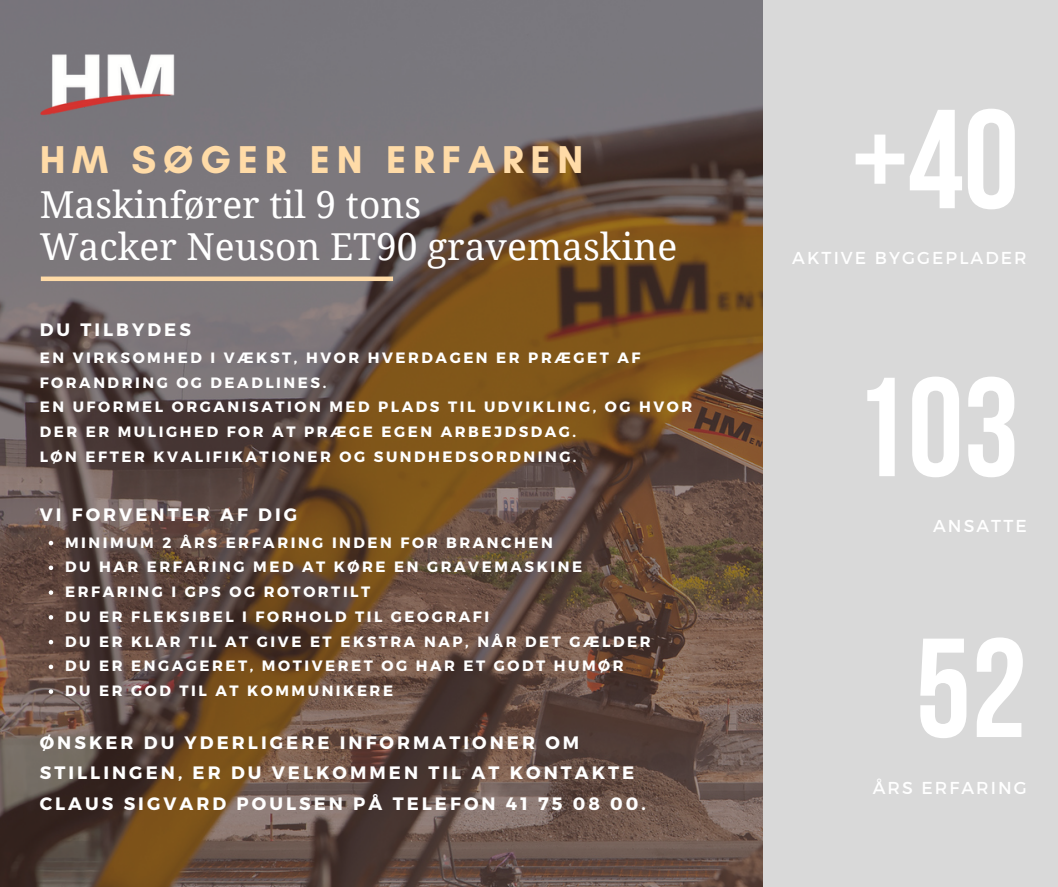
<style>
.page{position:relative;width:1058px;height:887px;background:#fff}
.page>*{position:absolute;margin:0;border:0;box-sizing:border-box;transform-origin:0 0}
.t1{font:700 140.55px "Bebas Neue";color:#fff}
.t2{font:700 39.45px "Glacial Indifference";letter-spacing:.17em;color:#ffdba7}
.t3{font:37.2px/41.7px "Droid Serif";color:#fff}
.t4{font:700 18px/30.3px "Montserrat";letter-spacing:.17em;color:#fff}
.t5{font:17.25px "Montserrat";letter-spacing:.12em;color:#fff}
.t6{font:700 15px/24.8px "Montserrat";letter-spacing:.17em;color:#fff}
</style>
<div class="page">
<img style="left:0;top:0;width:763px;height:886px">
<img style="left:30px;top:42px;width:162px;height:76px">
<div style="left:763px;top:0;width:295px;height:886px;background:#d9d9d9"></div>
<div style="left:41px;top:276px;width:352px;height:5px;background:#ffdba7"></div>
<svg style="left:49px;top:541px;width:4px;height:4px"></svg>
<svg style="left:49px;top:565px;width:4px;height:5px"></svg>
<svg style="left:49px;top:590px;width:4px;height:5px"></svg>
<svg style="left:49px;top:615px;width:4px;height:4px"></svg>
<svg style="left:49px;top:640px;width:4px;height:4px"></svg>
<svg style="left:49px;top:664px;width:4px;height:5px"></svg>
<svg style="left:49px;top:689px;width:4px;height:5px"></svg>
<h5 class="t2" style="left:40px;top:135px;width:545px">HM SØGER EN ERFAREN</h5>
<p class="t3" style="left:40px;top:184px;width:639px">Maskinfører til 9 tons<br>Wacker Neuson ET90 gravemaskine</p>
<h3 class="t4" style="left:40px;top:313px;width:153px">DU TILBYDES</h3>
<h3 class="t6" style="left:40px;top:344px;width:654px">EN VIRKSOMHED I VÆKST, HVOR HVERDAGEN ER PRÆGET AF FORANDRING OG DEADLINES.<br>EN UFORMEL ORGANISATION MED PLADS TIL UDVIKLING, OG HVOR DER ER MULIGHED FOR AT PRÆGE EGEN ARBEJDSDAG.<br>LØN EFTER KVALIFIKATIONER OG SUNDHEDSORDNING.</h3>
<h5 class="t4" style="left:40px;top:498px;width:259px">VI FORVENTER AF DIG</h5>
<h6 class="t6" style="left:65px;top:529px;width:489px">MINIMUM 2 ÅRS ERFARING INDEN FOR BRANCHEN</h6>
<h4 class="t6" style="left:65px;top:554px;width:518px">DU HAR ERFARING MED AT KØRE EN GRAVEMASKINE</h4>
<p class="t6" style="left:65px;top:578px;width:307px">ERFARING I GPS OG ROTORTILT</p>
<p class="t6" style="left:65px;top:603px;width:425px">DU ER FLEKSIBEL I FORHOLD TIL GEOGRAFI</p>
<p class="t6" style="left:65px;top:628px;width:587px">DU ER KLAR TIL AT GIVE ET EKSTRA NAP, NÅR DET GÆLDER</p>
<p class="t6" style="left:65px;top:653px;width:560px">DU ER ENGAGERET, MOTIVERET OG HAR ET GODT HUMØR</p>
<p class="t6" style="left:65px;top:677px;width:329px">DU ER GOD TIL AT KOMMUNIKERE</p>
<p class="t4" style="left:40px;top:726px;width:607px">ØNSKER DU YDERLIGERE INFORMATIONER OM<br>STILLINGEN, ER DU VELKOMMEN TIL AT KONTAKTE<br>CLAUS SIGVARD POULSEN PÅ TELEFON 41 75 08 00.</p>
<h1 class="t1" style="left:852px;top:103px;width:168px">+40</h1>
<h1 class="t5" style="left:792px;top:246px;width:236px">AKTIVE BYGGEPLADER</h1>
<p class="t1" style="left:852px;top:370px;width:168px">103</p>
<h5 class="t5" style="left:933px;top:514px;width:95px">ANSATTE</h5>
<p class="t1" style="left:915px;top:631px;width:113px">52</p>
<h2 class="t5" style="left:872px;top:777px;width:155px">ÅRS ERFARING</h2>
</div>
